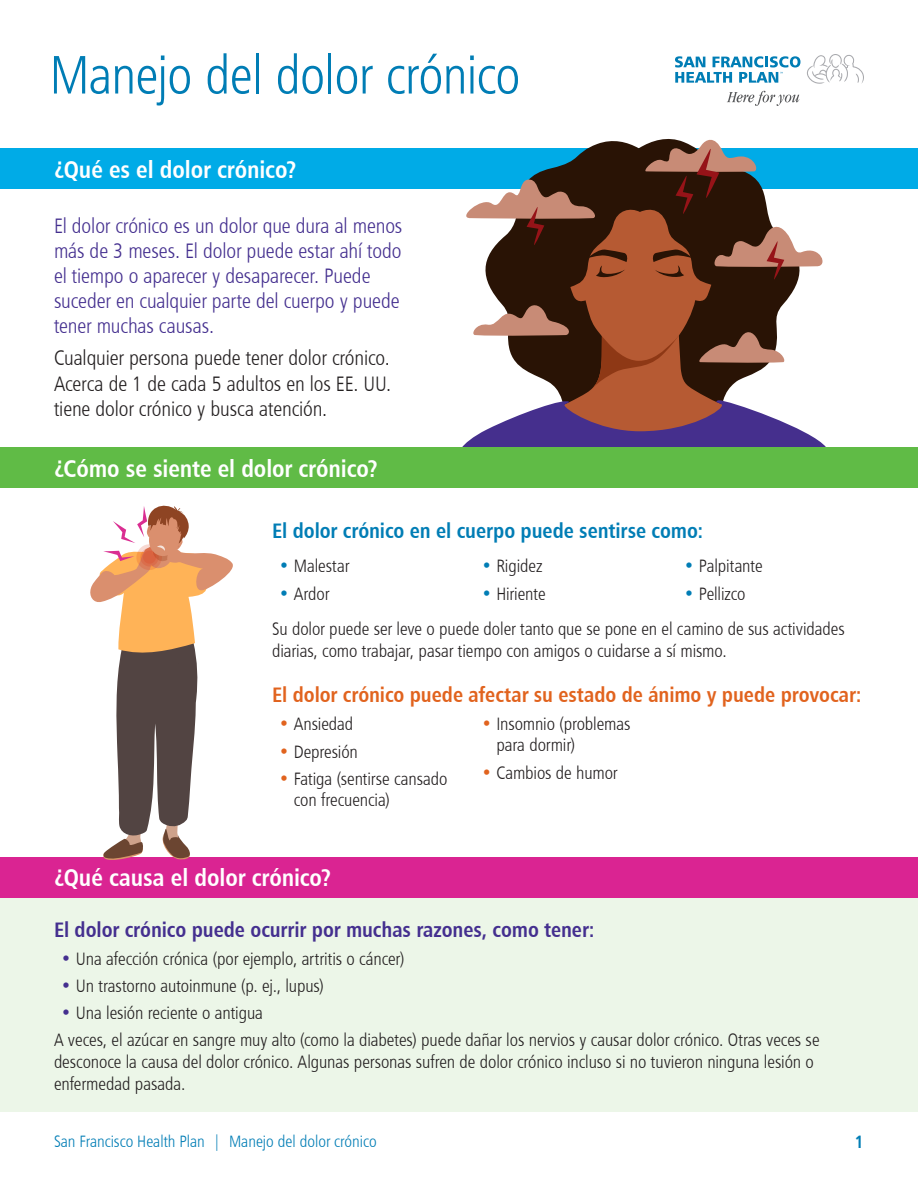
<style>
.page{position:relative;width:918px;height:1188px;background:#fff}
.page>*{position:absolute;margin:0;border:0;box-sizing:border-box;transform-origin:0 0}
.t1{font:54px "Humanist 777 BT Light Condensed B";letter-spacing:-.015em;color:#007db5}
.Header_bars{font:24px "Humanist 777 BT Bold Condensed B";letter-spacing:-.005em;color:#fff}
.Body{font:21px/25.2px "Humanist 777 BT Light Condensed B";letter-spacing:-.005em;color:#442f8f}
.Body-2{font:21px/25.2px "Humanist 777 BT Light Condensed B";letter-spacing:-.005em;color:#231f20;text-align:justify}
.Body-3{font:21px "Humanist 777 BT Bold Condensed B";letter-spacing:-.005em;color:#e1631e}
.Body-4{font:21px "Humanist 777 BT Bold Condensed B";letter-spacing:-.005em;color:#442f8f}
.Body-5{font:21px "Humanist 777 BT Bold Condensed B";color:#007db5}
.Body-6{font:18px/21.6px "Humanist 777 BT Light Condensed B";letter-spacing:-.005em;color:#231f20}
.Bullets{font:18px/21px "Humanist 777 BT Light Condensed B";letter-spacing:-.005em;color:#231f20}
.t2{font:18px "Humanist 777 BT Bold Condensed B";color:#007db5}
.t3{font:16.5px "Humanist 777 BT Light Condensed B";color:#007db5}
.s1{font-family:"Humanist 777 BT Bold Condensed B";color:#007db5}
.s2{font-family:"Humanist 777 BT Bold Condensed B";color:#e1631e}
.s3{font-family:"Humanist 777 BT Bold Condensed B";color:#442f8f}
</style>
<div class="page">
<div style="left:0;top:896px;width:918px;height:216px;background:#ecf6e8"></div>
<svg style="left:675px;top:56px;width:125px;height:27px"></svg>
<svg style="left:727px;top:91px;width:72px;height:15px"></svg>
<svg style="left:807px;top:54px;width:57px;height:30px"></svg>
<div style="left:0;top:148px;width:918px;height:41px;background:#00abe7"></div>
<svg style="left:462px;top:139px;width:364px;height:309px"></svg>
<div style="left:0;top:448px;width:918px;height:40px;background:#60bb46"></div>
<div style="left:0;top:857px;width:918px;height:40px;background:#da2492"></div>
<svg style="left:90px;top:506px;width:143px;height:354px"></svg>
<p class="t1" style="left:50px;top:42px;width:472px">Manejo del dolor crónico</p>
<p class="Header_bars" style="left:54px;top:154px;width:244px">¿Qué es el dolor crónico?</p>
<p class="Body" style="left:54px;top:212px;width:350px">El dolor crónico es un dolor que dura al menos más de 3 meses. El dolor puede estar ahí todo el tiempo o aparecer y desaparecer. Puede suceder en cualquier parte del cuerpo y puede tener muchas causas.</p>
<p class="Body-2" style="left:54px;top:345px;width:339px">Cualquier persona puede tener dolor crónico.<br>Acerca de 1 de cada 5 adultos en los EE. UU. tiene dolor crónico y busca atención.</p>
<p class="Header_bars" style="left:54px;top:453px;width:326px">¿Cómo se siente el dolor crónico?</p>
<p class="Body-5" style="left:272px;top:517px;width:433px">El dolor crónico en el cuerpo puede sentirse como:</p>
<p class="Bullets" style="left:279px;top:555px;width:72px"><span class="s1">•</span> Malestar</p>
<p class="Bullets" style="left:279px;top:583px;width:52px"><span class="s1">•</span> Ardor</p>
<p class="Bullets" style="left:684px;top:555px;width:80px"><span class="s1">•</span> Palpitante</p>
<p class="Bullets" style="left:684px;top:583px;width:63px"><span class="s1">•</span> Pellizco</p>
<p class="Body-6" style="left:272px;top:618px;width:574px">Su dolor puede ser leve o puede doler tanto que se pone en el camino de sus actividades diarias, como trabajar, pasar tiempo con amigos o cuidarse a sí mismo.</p>
<p class="Body-3" style="left:272px;top:681px;width:591px">El dolor crónico puede afectar su estado de ánimo y puede provocar:</p>
<p class="Bullets" style="left:279px;top:713px;width:76px"><span class="s2">•</span> Ansiedad</p>
<p class="Bullets" style="left:279px;top:740px;width:81px"><span class="s2">•</span> Depresión</p>
<p class="Bullets" style="left:294px;top:768px;width:155px;text-indent:-15px"><span class="s2">•</span> Fatiga (sentirse cansado con frecuencia)</p>
<p class="Bullets" style="left:481px;top:555px;width:63px"><span class="s1">•</span> Rigidez</p>
<p class="Bullets" style="left:481px;top:583px;width:66px"><span class="s1">•</span> Hiriente</p>
<p class="Bullets" style="left:496px;top:713px;width:136px;text-indent:-15px"><span class="s2">•</span> Insomnio (problemas para dormir)</p>
<p class="Bullets" style="left:481px;top:761px;width:138px"><span class="s2">•</span> Cambios de humor</p>
<p class="Header_bars" style="left:54px;top:863px;width:279px">¿Qué causa el dolor crónico?</p>
<p class="Body-4" style="left:54px;top:916px;width:542px">El dolor crónico puede ocurrir por muchas razones, como tener:</p>
<p class="Bullets" style="left:61px;top:948px;width:345px"><span class="s3">•</span> Una afección crónica (por ejemplo, artritis o cáncer)</p>
<p class="Bullets" style="left:61px;top:975px;width:265px"><span class="s3">•</span> Un trastorno autoinmune (p. ej., lupus)</p>
<p class="Bullets" style="left:61px;top:1002px;width:204px"><span class="s3">•</span> Una lesión reciente o antigua</p>
<p class="Body-6" style="left:54px;top:1029px;width:767px">A veces, el azúcar en sangre muy alto (como la diabetes) puede dañar los nervios y causar dolor crónico. Otras veces se desconoce la causa del dolor crónico. Algunas personas sufren de dolor crónico incluso si no tuvieron ninguna lesión o enfermedad pasada.</p>
<p class="t3" style="left:54px;top:1131px;width:324px">San Francisco Health Plan | Manejo del dolor crónico</p>
<p class="t2" style="left:855px;top:1130px;width:11px">1</p>
</div>
